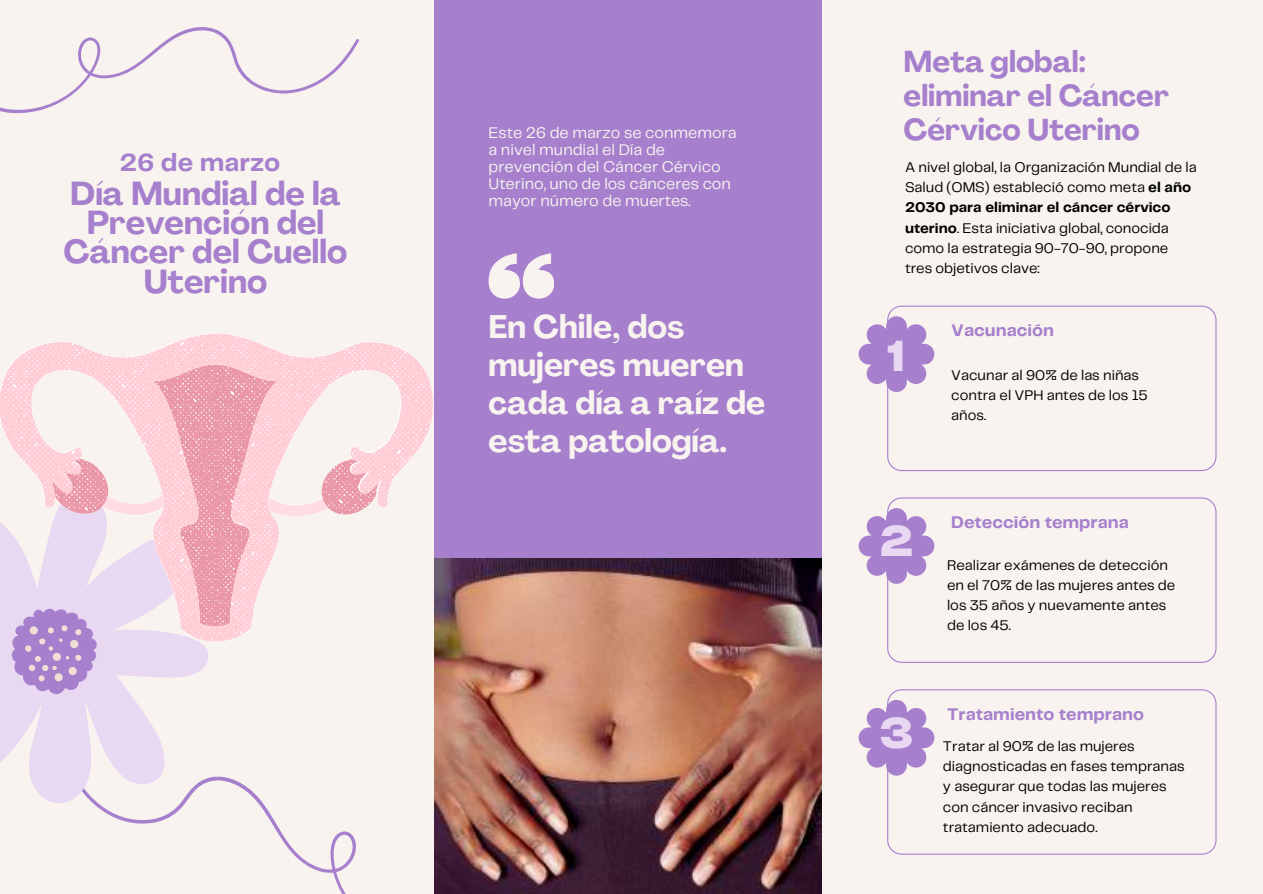
<style>
.page{position:relative;width:1263px;height:894px;background:#fff}
.page>*{position:absolute;margin:0;border:0;box-sizing:border-box;transform-origin:0 0}
.t1{font:700 expanded 41.4px "Cy Grotesk";color:#e8d8f2}
.t2{font:700 32.85px/29.2px "Agrandir";color:#a67fcd;text-align:center}
.t3{font:700 32.1px/37.8px "Agrandir";color:#f8f3ef}
.t4{font:700 29.85px/33.8px "Agrandir";color:#a67fcd}
.t5{font:700 25.8px "Telegraf";color:#a67fcd}
.t6{font:700 17.55px "Telegraf";color:#a67fcd}
.t7{font:16.05px/16.8px "Telegraf";color:#f8f3ef}
.t8{font:14.55px/20.2px "Telegraf";color:#000}
.s1{font-weight:700}
</style>
<div class="page">
<div style="left:0;top:0;width:1263px;height:893px;background:#f8f3ef"></div>
<div style="left:434px;top:0;width:388px;height:893px;background:#a67fcd"></div>
<img style="left:434px;top:558px;width:387px;height:335px">
<svg style="left:489px;top:253px;width:65px;height:45px"></svg>
<svg style="left:859px;top:323px;width:28px;height:63px"></svg>
<svg style="left:887px;top:305px;width:329px;height:166px"></svg>
<svg style="left:859px;top:514px;width:28px;height:63px"></svg>
<svg style="left:887px;top:497px;width:329px;height:165px"></svg>
<svg style="left:859px;top:706px;width:28px;height:63px"></svg>
<svg style="left:887px;top:689px;width:329px;height:165px"></svg>
<svg style="left:0;top:27px;width:359px;height:87px"></svg>
<svg style="left:94px;top:716px;width:407px;height:177px"></svg>
<svg style="left:0;top:646px;width:211px;height:158px;fill:#e8d8f2"></svg>
<svg style="left:0;top:334px;width:433px;height:307px"></svg>
<svg style="left:12px;top:364px;width:367px;height:330px"></svg>
<h3 class="t4" style="left:904px;top:48px;width:267px">Meta global: eliminar el Cáncer<br>Cérvico Uterino</h3>
<p class="t7" style="left:489px;top:125px;width:250px">Este 26 de marzo se conmemora a nivel mundial el Día de prevención del Cáncer Cérvico<br>Uterino, uno de los cánceres con mayor número de muertes.</p>
<h3 class="t5" style="left:120px;top:151px;width:162px">26 de marzo</h3>
<p class="t8" style="left:905px;top:157px;width:293px">A nivel global, la Organización Mundial de la Salud (OMS) estableció como meta <span class="s1">el año 2030 para eliminar el cáncer cérvico uterino</span>. Esta iniciativa global, conocida como la estrategia 90-70-90, propone tres objetivos clave:</p>
<h2 class="t2" style="left:64px;top:182px;width:285px">Día Mundial de la<br>Prevención del<br>Cáncer del Cuello<br>Uterino</h2>
<h3 class="t3" style="left:489px;top:311px;width:278px">En Chile, dos mujeres mueren cada día a raíz de esta patología.</h3>
<h1 class="t1" style="left:888px;top:329px;width:19px">1</h1>
<p class="t6" style="left:951px;top:323px;width:104px">Vacunación</p>
<p class="t8" style="left:951px;top:366px;width:198px">Vacunar al 90% de las niñas contra el VPH antes de los 15 años.</p>
<h1 class="t1" style="left:880px;top:514px;width:34px">2</h1>
<h1 class="t1" style="left:880px;top:706px;width:35px">3</h1>
<p class="t6" style="left:951px;top:514px;width:179px">Detección temprana</p>
<p class="t8" style="left:947px;top:556px;width:230px">Realizar exámenes de detección en el 70% de las mujeres antes de los 35 años y nuevamente antes de los 45.</p>
<p class="t6" style="left:947px;top:706px;width:199px">Tratamiento temprano</p>
<p class="t8" style="left:943px;top:736px;width:243px">Tratar al 90% de las mujeres diagnosticadas en fases tempranas y asegurar que todas las mujeres con cáncer invasivo reciban tratamiento adecuado.</p>
</div>
